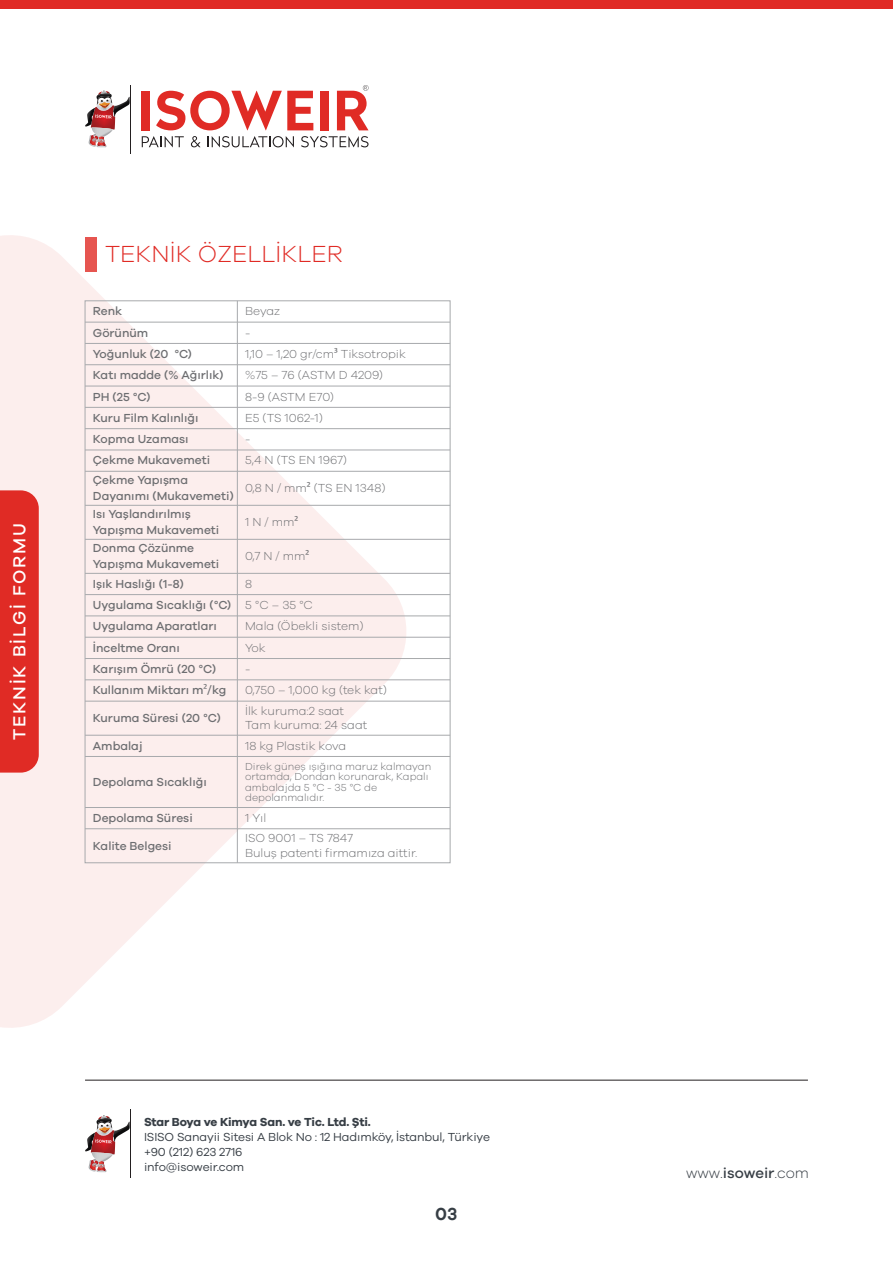
<style>
.page{position:relative;width:893px;height:1263px;background:#fff}
.page>*{position:absolute;margin:0;border:0;box-sizing:border-box;transform-origin:0 0}
.t1{font:300 24px "Galano Grotesque";color:#e02b25}
.t2{font:500 18px "Galano Grotesque";letter-spacing:.1em;color:#fff}
.t3{font:600 18px "Galano Grotesque";color:#373e45}
.t4{font:300 15px "Galano Grotesque";color:#373e45}
.t5{font:500 12px/16.2px "Galano Grotesque";color:#6d6e71}
.t6{font:300 12px/14.4px "Galano Grotesque";color:#6d6e71}
.t7{font:12px/15px "Galano Grotesque";letter-spacing:-.01em;color:#373e45}
.t8{font:700 12px "Galano Grotesque";letter-spacing:-.02em;color:#373e45}
.t9{font:300 10.5px/10.5px "Galano Grotesque";color:#6d6e71}
.s1{font-family:"Myriad Pro";font-weight:400}
.s2{font-weight:300}
.s3{font-weight:500}
</style>
<div class="page">
<svg style="left:0;top:235px;width:406px;height:793px;fill:#fceeed"></svg>
<div style="left:0;top:490px;width:39px;height:283px;background:#e02b25"></div>
<hr style="left:130px;top:85px;width:1px;height:68px;background:#231f20">
<svg style="left:85px;top:91px;width:45px;height:56px"></svg>
<svg style="left:142px;top:136px;width:42px;height:11px"></svg>
<svg style="left:191px;top:136px;width:10px;height:11px"></svg>
<svg style="left:208px;top:136px;width:86px;height:11px"></svg>
<svg style="left:301px;top:136px;width:68px;height:11px"></svg>
<div style="left:142px;top:91px;width:8px;height:39px;background:#e02b25"></div>
<svg style="left:156px;top:91px;width:157px;height:39px"></svg>
<div style="left:320px;top:91px;width:8px;height:39px;background:#e02b25"></div>
<svg style="left:337px;top:85px;width:32px;height:45px"></svg>
<hr style="left:130px;top:1110px;width:1px;height:68px;background:#231f20">
<svg style="left:85px;top:1115px;width:45px;height:57px"></svg>
<hr style="left:85px;top:1080px;width:723px;height:1px;background:#231f20">
<div style="left:0;top:0;width:893px;height:9px;background:#e02b25"></div>
<div style="left:85px;top:237px;width:11px;height:34px;background:#e65550"></div>
<hr style="left:85px;top:322px;width:365px;height:1px;background:#a7a9ac">
<hr style="left:85px;top:343px;width:365px;height:1px;background:#a7a9ac">
<hr style="left:85px;top:364px;width:365px;height:1px;background:#a7a9ac">
<hr style="left:85px;top:386px;width:365px;height:1px;background:#a7a9ac">
<hr style="left:85px;top:407px;width:365px;height:1px;background:#a7a9ac">
<hr style="left:85px;top:428px;width:365px;height:1px;background:#a7a9ac">
<hr style="left:85px;top:450px;width:365px;height:1px;background:#a7a9ac">
<hr style="left:85px;top:471px;width:365px;height:1px;background:#a7a9ac">
<svg style="left:237px;top:301px;width:1px;height:170px"></svg>
<hr style="left:85px;top:505px;width:365px;height:1px;background:#a7a9ac">
<hr style="left:85px;top:539px;width:365px;height:1px;background:#a7a9ac">
<hr style="left:85px;top:573px;width:365px;height:1px;background:#a7a9ac">
<hr style="left:237px;top:471px;width:1px;height:34px;background:#a7a9ac">
<hr style="left:237px;top:505px;width:1px;height:34px;background:#a7a9ac">
<hr style="left:237px;top:539px;width:1px;height:34px;background:#a7a9ac">
<hr style="left:85px;top:594px;width:365px;height:1px;background:#a7a9ac">
<hr style="left:85px;top:615px;width:365px;height:1px;background:#a7a9ac">
<hr style="left:85px;top:637px;width:365px;height:1px;background:#a7a9ac">
<hr style="left:85px;top:658px;width:365px;height:1px;background:#a7a9ac">
<hr style="left:85px;top:679px;width:365px;height:1px;background:#a7a9ac">
<hr style="left:85px;top:701px;width:365px;height:1px;background:#a7a9ac">
<svg style="left:237px;top:574px;width:1px;height:127px"></svg>
<hr style="left:85px;top:735px;width:365px;height:1px;background:#a7a9ac">
<hr style="left:237px;top:701px;width:1px;height:34px;background:#a7a9ac">
<hr style="left:85px;top:756px;width:365px;height:1px;background:#a7a9ac">
<svg style="left:237px;top:736px;width:1px;height:20px"></svg>
<hr style="left:85px;top:807px;width:365px;height:1px;background:#a7a9ac">
<hr style="left:237px;top:756px;width:1px;height:51px;background:#a7a9ac">
<hr style="left:85px;top:828px;width:365px;height:1px;background:#a7a9ac">
<svg style="left:237px;top:808px;width:1px;height:20px"></svg>
<hr style="left:237px;top:829px;width:1px;height:34px;background:#a7a9ac">
<h2 class="t2" style="left:9px;top:740px;width:218px;rotate:-90deg">TEKNİK BİLGİ FORMU</h2>
<h1 class="t1" style="left:105px;top:240px;width:239px">TEKNİK ÖZELLİKLER</h1>
<p class="t5" style="left:93px;top:303px;width:31px">Renk</p>
<p class="t6" style="left:245px;top:304px;width:37px">Beyaz</p>
<p class="t5" style="left:93px;top:324px;width:57px">Görünüm</p>
<p class="t6" style="left:245px;top:325px;width:7px">-</p>
<p class="t5" style="left:93px;top:345px;width:101px">Yoğunluk (20 °C)</p>
<p class="t6" style="left:245px;top:346px;width:162px">1,10 – 1,20 gr/cm<span class="s1">³</span> Tiksotropik</p>
<p class="t5" style="left:93px;top:367px;width:132px">Katı madde (% Ağırlık)</p>
<p class="t6" style="left:245px;top:368px;width:139px">%75 – 76 (ASTM D 4209)</p>
<p class="t5" style="left:93px;top:388px;width:59px">PH (25 °C)</p>
<p class="t6" style="left:245px;top:389px;width:90px">8-9 (ASTM E70)</p>
<p class="t5" style="left:93px;top:409px;width:107px">Kuru Film Kalınlığı</p>
<p class="t6" style="left:245px;top:410px;width:79px">E5 (TS 1062-1)</p>
<p class="t5" style="left:93px;top:431px;width:97px">Kopma Uzaması</p>
<p class="t6" style="left:245px;top:431px;width:7px">-</p>
<p class="t5" style="left:93px;top:452px;width:119px">Çekme Mukavemeti</p>
<p class="t6" style="left:245px;top:453px;width:103px">5,4 N (TS EN 1967)</p>
<p class="t5" style="left:93px;top:471px;width:142px">Çekme Yapışma<br>Dayanımı (Mukavemeti)</p>
<p class="t5" style="left:93px;top:505px;width:128px">Isı Yaşlandırılmış<br>Yapışma Mukavemeti</p>
<p class="t5" style="left:93px;top:539px;width:128px">Donma Çözünme<br>Yapışma Mukavemeti</p>
<p class="t6" style="left:245px;top:480px;width:142px">0,8 N / mm<span class="s1">²</span> (TS EN 1348)</p>
<p class="t6" style="left:245px;top:514px;width:55px">1 N / mm<span class="s1">²</span></p>
<p class="t6" style="left:245px;top:548px;width:66px">0,7 N / mm<span class="s1">²</span></p>
<p class="t5" style="left:93px;top:575px;width:92px">Işık Haslığı (1-8)</p>
<p class="t5" style="left:93px;top:573px;width:222px;line-height:21.3px;text-indent:152px"><span class="s2">8<br></span>Uygulama Sıcaklığı (°C) <span class="s2">5 °C – 35 °C<br></span>Uygulama Aparatları</p>
<p class="t6" style="left:245px;top:619px;width:120px">Mala (Öbekli sistem)</p>
<p class="t5" style="left:93px;top:639px;width:88px">İnceltme Oranı</p>
<p class="t6" style="left:245px;top:640px;width:22px">Yok</p>
<p class="t5" style="left:93px;top:660px;width:125px">Karışım Ömrü (20 °C)</p>
<p class="t6" style="left:245px;top:661px;width:7px">-</p>
<p class="t5" style="left:93px;top:682px;width:135px">Kullanım Miktarı m<span class="s1">²</span>/kg</p>
<p class="t6" style="left:245px;top:683px;width:143px">0,750 – 1,000 kg (tek kat)</p>
<p class="t5" style="left:93px;top:709px;width:129px">Kuruma Süresi (20 °C)</p>
<p class="t6" style="left:245px;top:703px;width:124px">İlk kuruma:2 saat<br>Tam kuruma: 24 saat</p>
<p class="t5" style="left:93px;top:737px;width:51px">Ambalaj</p>
<p class="t6" style="left:245px;top:738px;width:103px">18 kg Plastik kova</p>
<p class="t5" style="left:93px;top:773px;width:115px">Depolama Sıcaklığı</p>
<p class="t9" style="left:245px;top:760px;width:188px">Direk güneş ışığına maruz kalmayan ortamda, Dondan korunarak, Kapalı ambalajda 5 °C - 35 °C de depolanmalıdır.</p>
<p class="t5" style="left:93px;top:809px;width:101px">Depolama Süresi</p>
<p class="t6" style="left:245px;top:810px;width:23px">1 Yıl</p>
<p class="t5" style="left:93px;top:837px;width:80px">Kalite Belgesi</p>
<p class="t6" style="left:245px;top:831px;width:174px">ISO 9001 – TS 7847<br>Buluş patenti firmamıza aittir.</p>
<p class="t8" style="left:144px;top:1114px;width:228px">Star Boya ve Kimya San. ve Tic. Ltd. Şti.</p>
<p class="t7" style="left:144px;top:1128px;width:347px">ISISO Sanayii Sitesi A Blok No : 12 Hadımköy, İstanbul, Türkiye +90 (212) 623 2716<br>info@isoweir.com</p>
<h2 class="t3" style="left:435px;top:1203px;width:24px">03</h2>
<p class="t4" style="left:686px;top:1164px;width:124px">www.<span class="s3">isoweir</span>.com</p>
</div>
